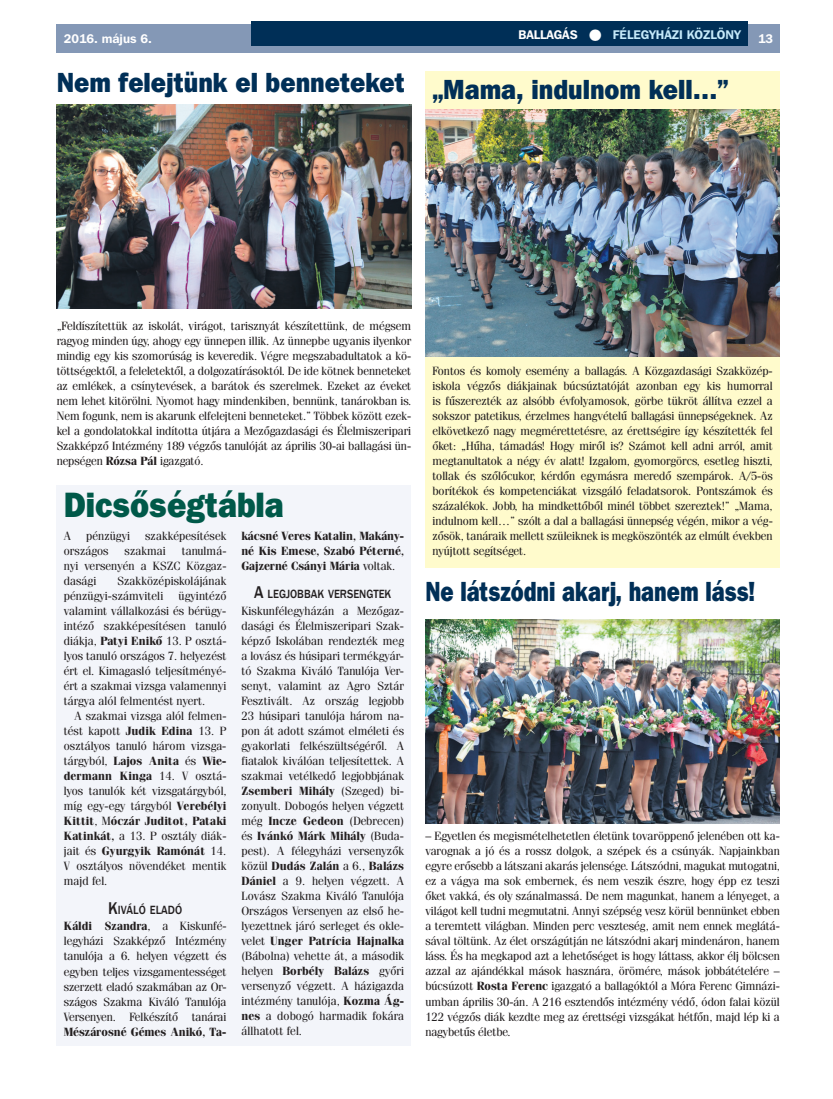
<style>
.page{position:relative;width:833px;height:1099px;background:#fff}
.page>*{position:absolute;margin:0;border:0;box-sizing:border-box;transform-origin:0 0}
.t1{font:35px "Franklin Gothic Hv PFL";color:#005949;scale:.9 1}
.t2{font:27.5px "Franklin Gothic Hv PFL";color:#002f57;scale:.9 1}
.t3{font:27.5px "Franklin Gothic Hv PFL";color:#002f57;scale:.78 1}
.t4{font:700 12.5px "Franklin Gothic PFL";color:#c6eafa}
.t5{font:700 12.5px "Franklin Gothic PFL";color:#fff}
.t6{font:500 12.25px "Franklin Gothic";color:#231f20;scale:.9 1}
.t7{font:11.88px/15px "Fenice PFL";letter-spacing:.01em;color:#231f20;text-align:justify}
.t8{font:700 11.88px/15px "Fenice PFL";color:#231f20;text-align:justify}
.s1{color:#fff}
.s2{font-weight:700}
.s3{font-weight:400}
.s4{font-size:17.5px}
</style>
<div class="page">
<div style="left:57px;top:25px;width:723px;height:28px;background:#8498b6"></div>
<div style="left:252px;top:21px;width:496px;height:25px;background:#002f57"></div>
<div style="left:425px;top:71px;width:355px;height:496px;background:#fffbcc"></div>
<img style="left:57px;top:104px;width:354px;height:205px">
<img style="left:425px;top:110px;width:355px;height:247px">
<img style="left:425px;top:619px;width:355px;height:204px">
<div style="left:57px;top:485px;width:354px;height:560px;background:#f3f5fa"></div>
<p class="t4" style="left:518px;top:26px;width:224px"><span class="s1">BALLAGÁS</span> <span class="s1">●</span> FÉLEGYHÁZI KÖZLÖNY</p>
<p class="t5" style="left:64px;top:31px;width:89px">2016. május 6.</p>
<p class="t5" style="left:758px;top:31px;width:17px">13</p>
<h2 class="t2" style="left:57px;top:64px;width:388px">Nem felejtünk el benneteket</h2>
<h2 class="t2" style="left:432px;top:72px;width:330px">„Mama, indulnom kell…”</h2>
<p class="t7" style="left:57px;top:318px;width:356px">„Feldíszítettük az iskolát, virágot, tarisznyát készítettünk, de mégsem ragyog minden úgy, ahogy egy ünnepen illik. Az ünnepbe ugyanis ilyenkor mindig egy kis szomorúság is keveredik. Végre megszabadultatok a kö&shy;töttségektől, a feleletektől, a dolgozatírásoktól. De ide kötnek benneteket az emlékek, a csínytevések, a barátok és szerelmek. Ezeket az éveket nem lehet kitörölni. Nyomot hagy mindenkiben, bennünk, tanárokban is.<br>Nem fogunk, nem is akarunk elfelejteni benneteket.” Többek között ezek&shy;kel a gondolatokkal indította útjára a Mezőgazdasági és Élelmiszeripari Szakképző Intézmény 189 végzős tanulóját az április 30-ai ballagási ün&shy;nepségen <span class="s2">Rózsa Pál</span> igazgató.</p>
<h1 class="t1" style="left:64px;top:482px;width:246px">Dicsőségtábla</h1>
<p class="t7" style="left:64px;top:528px;width:9px">A</p>
<p class="t7" style="left:86px;top:528px;width:46px">pénzügyi</p>
<p class="t7" style="left:145px;top:528px;width:83px">szakképesítések</p>
<p class="t7" style="left:64px;top:543px;width:46px">országos</p>
<p class="t7" style="left:125px;top:543px;width:43px">szakmai</p>
<p class="t8" style="left:241px;top:528px;width:164px">kácsné Veres Katalin, Makány&shy;né Kis Emese, Szabó Péterné, Gajzerné Csányi Mária <span class="s3">voltak.</span></p>
<p class="t6" style="left:254px;top:586px;width:153px"><span class="s4">A</span> LEGJOBBAK VERSENGTEK</p>
<p class="t7" style="left:241px;top:603px;width:164px">Kiskunfélegyházán a Mezőgaz&shy;dasági és Élelmiszeripari Szak&shy;képző Iskolában rendezték meg a lovász és húsipari termékgyár&shy;tó Szakma Kiváló Tanulója Ver&shy;senyt, valamint az Agro Sztár Fesztivált. Az ország legjobb 23 húsipari tanulója három na&shy;pon át adott számot elméleti és gyakorlati felkészültségéről. A fiatalok kiválóan teljesítettek. A szakmai vetélkedő legjobbjának <span class="s2">Zsemberi Mihály</span> (Szeged) bi&shy;zonyult. Dobogós helyen végzett még <span class="s2">Incze Gedeon</span> (Debrecen) és <span class="s2">Ivánkó Márk Mihály</span> (Buda&shy;pest). A félegyházi versenyzők közül <span class="s2">Dudás Zalán</span> a 6., <span class="s2">Balázs Dániel</span> a 9. helyen végzett. A Lovász Szakma Kiváló Tanulója Országos Versenyen az első he&shy;lyezettnek járó serleget és okle&shy;velet <span class="s2">Unger Patrícia Hajnalka </span>(Bábolna) vehette át, a második helyen <span class="s2">Borbély Balázs</span> győri versenyző végzett. A házigazda intézmény tanulója, <span class="s2">Kozma Ág&shy;nes</span> a dobogó harmadik fokára állhatott fel.</p>
<p class="t7" style="left:64px;top:543px;width:164px;text-indent:118px">tanulmá&shy;nyi versenyén a KSZC Közgaz&shy;dasági</p>
<p class="t7" style="left:64px;top:573px;width:164px;text-indent:54px">Szakközépiskolájának pénzügyi-számviteli</p>
<p class="t7" style="left:64px;top:588px;width:164px;text-indent:115px">ügyintéző valamint vállalkozási és bérügy&shy;intéző szakképesítésen tanuló diákja, <span class="s2">Patyi Enikő</span> 13. P osztá&shy;lyos tanuló országos 7. helyezést ért el. Kimagasló teljesítményé&shy;ért a szakmai vizsga valamennyi tárgya alól felmentést nyert.</p>
<p class="t7" style="left:64px;top:708px;width:164px;text-indent:11px">A szakmai vizsga alól felmen&shy;tést kapott <span class="s2">Judik Edina</span> 13. P osztályos tanuló három vizsga&shy;tárgyból, <span class="s2">Lajos Anita</span> és <span class="s2">Wie&shy;dermann Kinga</span> 14. V osztá&shy;lyos tanulók két vizsgatárgyból, míg egy-egy tárgyból <span class="s2">Verebélyi Kittit</span>, M<span class="s2">óczár Juditot, Pataki Katinkát,</span> a 13. P osztály diák&shy;jait és <span class="s2">Gyurgyik Ramónát</span> 14.<br>V osztályos növendéket mentik majd fel.</p>
<p class="t6" style="left:108px;top:901px;width:84px"><span class="s4">K</span>IVÁLÓ ELADÓ</p>
<p class="t7" style="left:64px;top:918px;width:164px"><span class="s2">Káldi Szandra</span>, a Kiskunfé&shy;legyházi Szakképző Intézmény tanulója a 6. helyen végzett és egyben teljes vizsgamentességet szerzett eladó szakmában az Or&shy;szágos Szakma Kiváló Tanulója Versenyen. Felkészítő tanárai</p>
<p class="t8" style="left:64px;top:1023px;width:164px">Mészárosné Gémes Anikó, Ta-</p>
<p class="t7" style="left:432px;top:363px;width:342px">Fontos és komoly esemény a ballagás. A Közgazdasági Szakközép&shy;iskola végzős diákjainak búcsúztatóját azonban egy kis humorral is fűszerezték az alsóbb évfolyamosok, görbe tükröt állítva ezzel a sokszor patetikus, érzelmes hangvételű ballagási ünnepségeknek. Az elkövetkező nagy megmérettetésre, az érettségire így készítették fel őket: „Hűha, támadás! Hogy miről is? Számot kell adni arról, amit megtanultatok a négy év alatt! Izgalom, gyomorgörcs, esetleg hiszti, tollak és szőlőcukor, kérdőn egymásra meredő szempárok. A/5-ös borítékok és kompetenciákat vizsgáló feladatsorok. Pontszámok és százalékok. Jobb, ha mindkettőből minél többet szereztek!” „Mama, indulnom kell…” szólt a dal a ballagási ünnepség végén, mikor a vég&shy;zősök, tanáraik mellett szüleiknek is megköszönték az elmúlt években nyújtott segítséget.</p>
<h2 class="t3" style="left:425px;top:573px;width:425px">Ne látszódni akarj, hanem láss!</h2>
<p class="t7" style="left:425px;top:828px;width:356px">– Egyetlen és megismételhetetlen életünk tovaröppenő jelenében ott ka&shy;varognak a jó és a rossz dolgok, a szépek és a csúnyák. Napjainkban egyre erősebb a látszani akarás jelensége. Látszódni, magukat mutogatni, ez a vágya ma sok embernek, és nem veszik észre, hogy épp ez teszi őket vakká, és oly szánalmassá. De nem magunkat, hanem a lényeget, a világot kell tudni megmutatni. Annyi szépség vesz körül bennünket ebben a teremtett világban. Minden perc veszteség, amit nem ennek meglátá&shy;sával töltünk. Az élet országútján ne látszódni akarj mindenáron, hanem láss. És ha megkapod azt a lehetőséget is hogy láttass, akkor élj bölcsen azzal az ajándékkal mások hasznára, örömére, mások jobbátételére – búcsúzott <span class="s2">Rosta Ferenc</span> igazgató a ballagóktól a Móra Ferenc Gimnázi&shy;umban április 30-án. A 216 esztendős intézmény védő, ódon falai közül 122 végzős diák kezdte meg az érettségi vizsgákat hétfőn, majd lép ki a nagybetűs életbe.</p>
</div>
